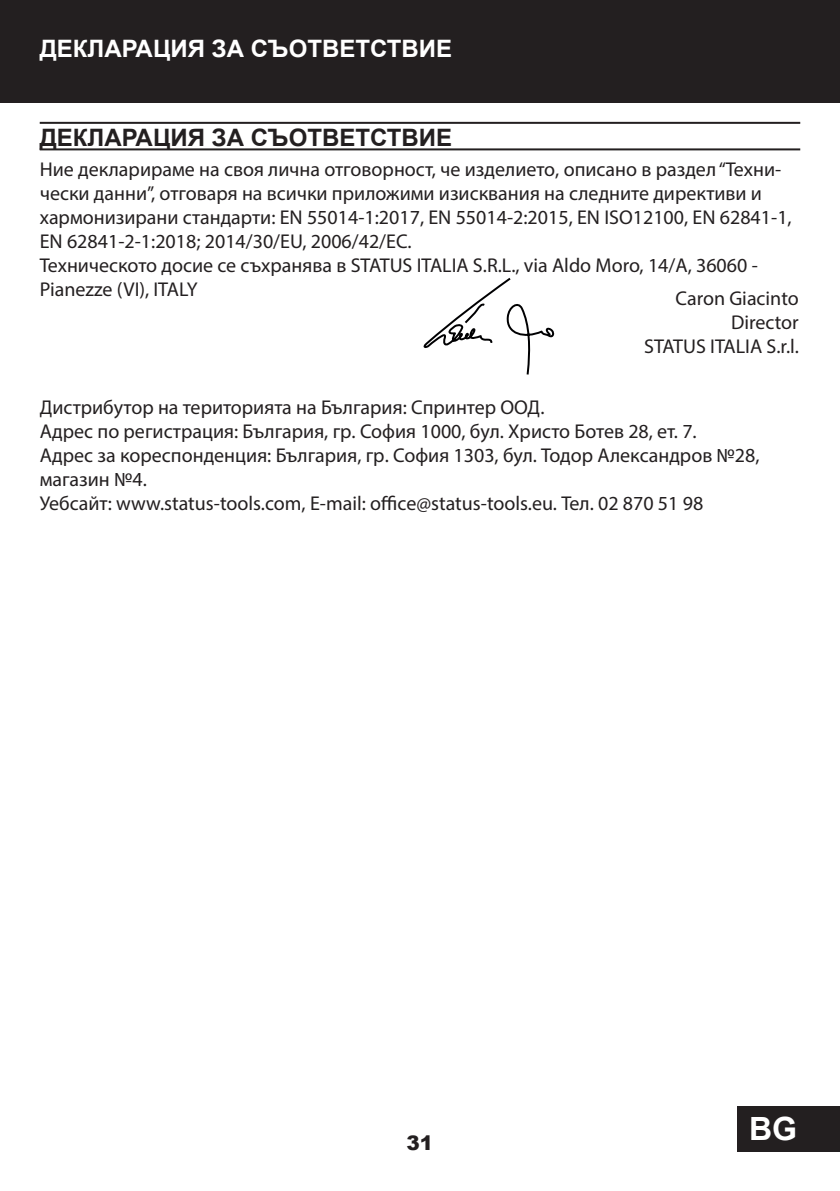
<style>
.page{position:relative;width:840px;height:1191px;background:#fff}
.page>*{position:absolute;margin:0;border:0;box-sizing:border-box;transform-origin:0 0}
.t1{font:700 32px "Arial";color:#fff}
.t2{font:700 24px "Arial";color:#231f20}
.t3{font:700 24px "Arial";color:#fff}
.t4{font:20px/24px "Myriad Pro";color:#231f20}
.t5{font:900 20px "Arial";color:#231f20}
</style>
<div class="page">
<div style="left:0;top:0;width:839px;height:102px;background:#231f20"></div>
<div style="left:737px;top:1106px;width:102px;height:45px;background:#231f20"></div>
<hr style="left:40px;top:122px;width:759px;height:2px;background:#231f20">
<hr style="left:40px;top:148px;width:759px;height:2px;background:#231f20">
<svg style="left:423px;top:277px;width:132px;height:98px"></svg>
<p class="t3" style="left:40px;top:32px;width:414px">ДЕКЛАРАЦИЯ ЗА СЪОТВЕТСТВИЕ</p>
<p class="t2" style="left:40px;top:120px;width:414px">ДЕКЛАРАЦИЯ ЗА СЪОТВЕТСТВИЕ</p>
<p class="t4" style="left:40px;top:157px;width:753px">Ние декларираме на своя лична отговорност, че изделието, описано в раздел “Техни&shy;чески данни”, отговаря на всички приложими изисквания на следните директиви и хармонизирани стандарти: EN 55014-1:2017, EN 55014-2:2015, EN ISO12100, EN 62841-1, EN 62841-2-1:2018; 2014/30/EU, 2006/42/EC.<br>Техническото досие се съхранява в STATUS ITALIA S.R.L., via Aldo Moro, 14/A, 36060 - Pianezze (VI), ITALY</p>
<p class="t4" style="left:644px;top:286px;width:156px;text-align:right">Caron Giacinto<br>Director<br>STATUS ITALIA S.r.l.</p>
<p class="t4" style="left:40px;top:395px;width:721px">Дистрибутор на територията на България: Спринтер ООД.<br>Адрес по регистрация: България, гр. София 1000, бул. Христо Ботев 28, ет. 7.<br>Адрес за кореспонденция: България, гр. София 1303, бул. Тодор Александров №28, магазин №4.<br>Уебсайт: www.status-tools.com, E-mail: office@status-tools.eu. Тел. 02 870 51 98</p>
<p class="t5" style="left:406px;top:1128px;width:28px">31</p>
<h1 class="t1" style="left:748px;top:1106px;width:49px">BG</h1>
</div>
